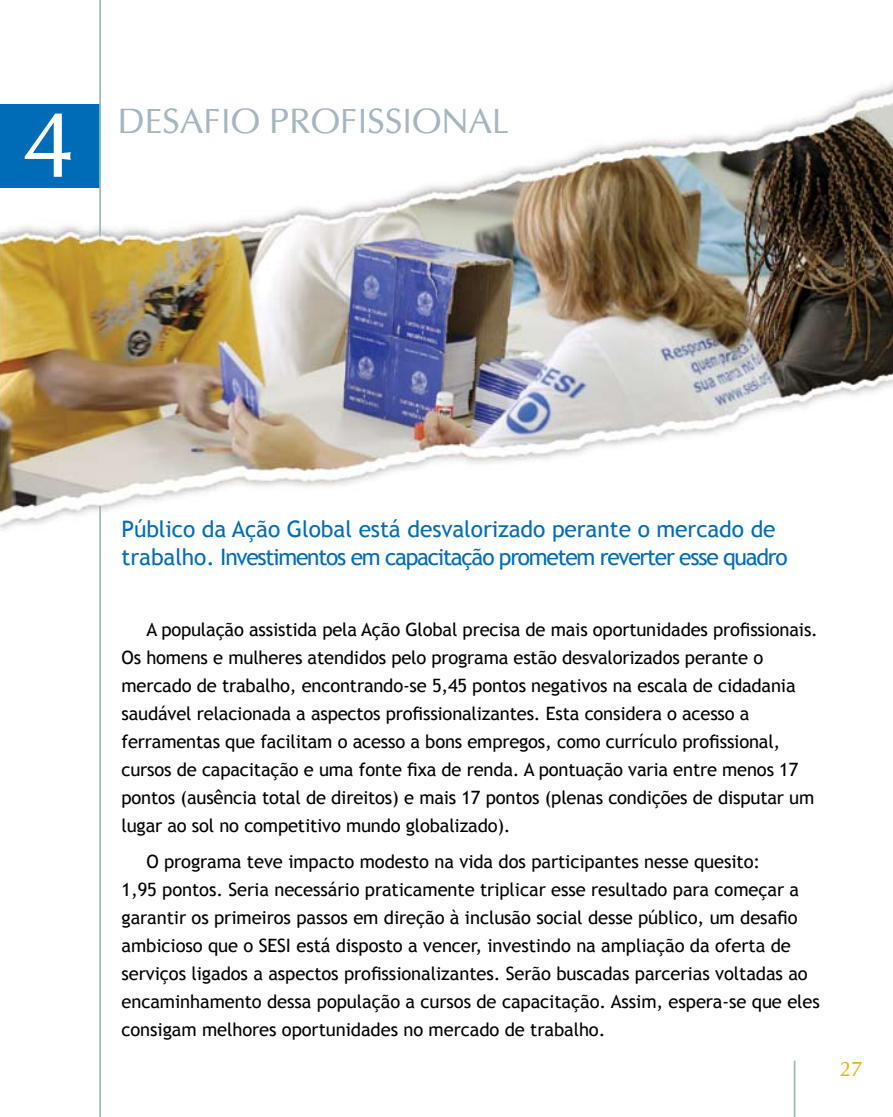
<style>
.page{position:relative;width:893px;height:1117px;background:#fff}
.page>*{position:absolute;margin:0;border:0;box-sizing:border-box;transform-origin:0 0}
.t1{font:94.5px "Optima";color:#fff}
.t2{font:35px "Optima";color:#a7b6be}
.t3{font:22.75px/28px "Trebuchet MS";letter-spacing:-.005em;color:#006bb6}
.t4{font:21px "Optima";color:#eeb310}
.t5{font:18.38px/28px "Trebuchet MS";letter-spacing:-.01em;color:#000}
</style>
<div class="page">
<img style="left:0;top:84px;width:893px;height:447px">
<div style="left:0;top:104px;width:101px;height:83px;background:#006bb6"></div>
<hr style="left:99px;top:505px;width:2px;height:611px;background:#a7b6be">
<hr style="left:99px;top:0;width:2px;height:236px;background:#a7b6be">
<hr style="left:794px;top:1060px;width:1px;height:56px;background:#a7b6be">
<h1 class="t1" style="left:23px;top:87px;width:54px">4</h1>
<h2 class="t2" style="left:118px;top:99px;width:47px">DESAFIO</h2>
<h2 class="t2" style="left:270px;top:99px;width:21px">PROFISSIONAL</h2>
<p class="t3" style="left:122px;top:515px;width:668px">Público da Ação Global está desvalorizado perante o mercado de trabalho. I nvestimentos em capacitação prometem reverter esse quadro</p>
<p class="t5" style="left:122px;top:615px;width:698px;text-indent:25px">A população assistida pela Ação Global precisa de mais oportunidades profissionais.<br>Os homens e mulheres atendidos pelo programa estão desvalorizados perante o mercado de trabalho, encontrando-se 5,45 pontos negativos na escala de cidadania saudável relacionada a aspectos profissionalizantes. Esta considera o acesso a ferramentas que facilitam o acesso a bons empregos, como currículo profissional, cursos de capacitação e uma fonte fixa de renda. A pontuação varia entre menos 17 pontos (ausência total de direitos) e mais 17 pontos (plenas condições de disputar um lugar ao sol no competitivo mundo globalizado).</p>
<p class="t5" style="left:122px;top:847px;width:679px;text-indent:25px">O programa teve impacto modesto na vida dos participantes nesse quesito:<br>1,95 pontos. Seria necessário praticamente triplicar esse resultado para começar a garantir os primeiros passos em direção à inclusão social desse público, um desafio ambicioso que o SESI</p>
<p class="t5" style="left:122px;top:931px;width:700px;text-indent:175px">está disposto a vencer, investindo na ampliação da oferta de serviços ligados a aspectos profissionalizantes. Serão buscadas parcerias voltadas ao encaminhamento dessa população a cursos de capacitação. Assim, espera-se que eles consigam melhores oportunidades no mercado de trabalho.</p>
<p class="t4" style="left:839px;top:1055px;width:25px">27</p>
</div>
